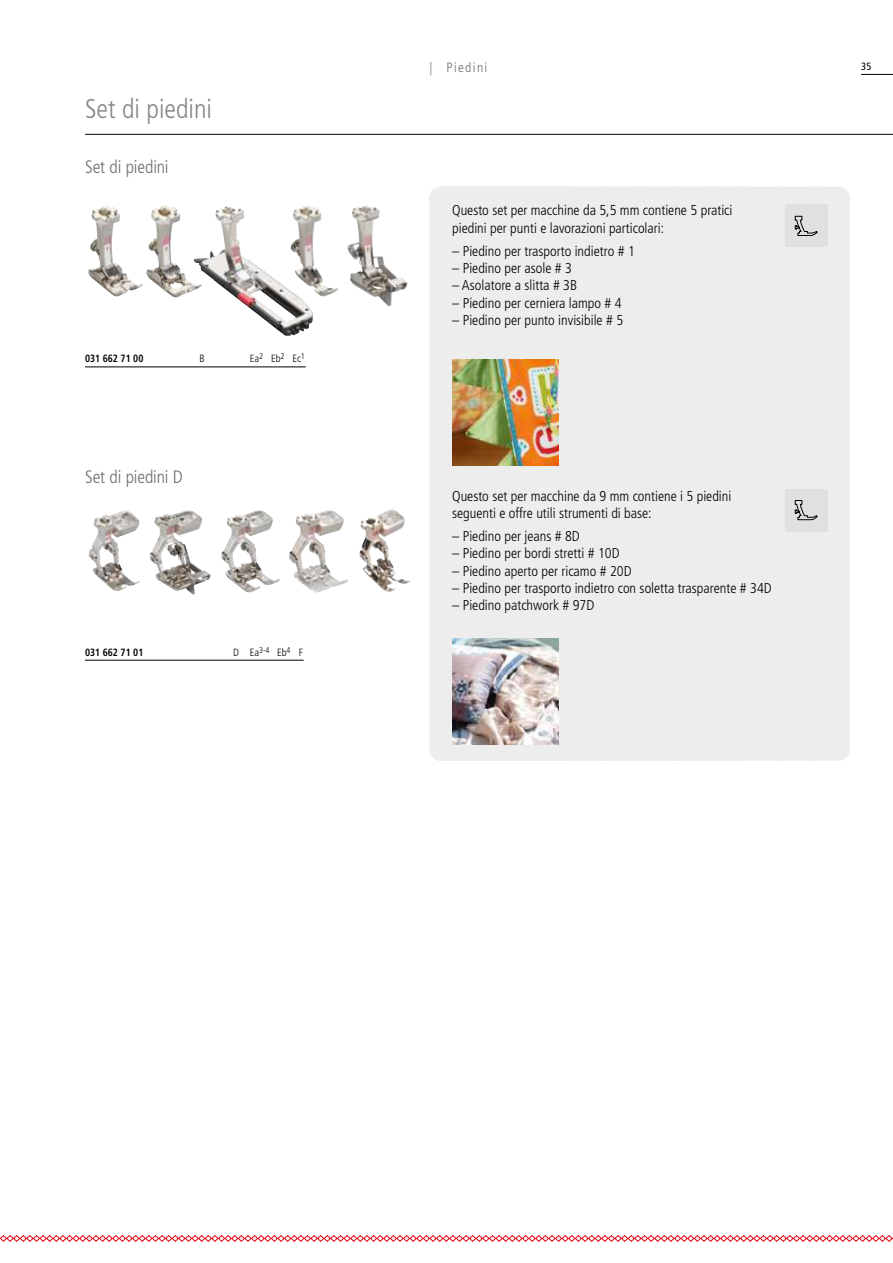
<style>
.page{position:relative;width:893px;height:1263px;background:#fff}
.page>*{position:absolute;margin:0;border:0;box-sizing:border-box;transform-origin:0 0}
.t1{font:300 condensed 27px "Frutiger";color:#878787}
.t2{font:300 condensed 18px "Frutiger";letter-spacing:-.01em;color:#706f6f}
.t3{font:300 condensed 14.25px/17.2px "Frutiger";color:#000}
.t4{font:300 condensed 13.5px "Frutiger";letter-spacing:.1em;color:#706f6f}
.t5{font:700 condensed 10.5px "Frutiger";color:#000;scale:.93 1}
.t6{font:300 condensed 10.5px "Frutiger";color:#000}
.t7{font:condensed 10.5px "Frutiger";color:#000}
</style>
<div class="page">
<hr style="left:861px;top:74px;width:32px;height:1px;background:#000">
<svg style="left:0;top:1235px;width:893px;height:7px"></svg>
<hr style="left:85px;top:134px;width:808px;height:1px;background:#000">
<div style="left:429px;top:198px;width:421px;height:551px;background:#ededed"></div>
<div style="left:441px;top:738px;width:397px;height:23px;background:#ededed"></div>
<img style="left:88px;top:205px;width:55px;height:92px">
<img style="left:452px;top:359px;width:106px;height:107px">
<img style="left:452px;top:638px;width:106px;height:107px">
<div style="left:785px;top:205px;width:42px;height:42px;background:#e0e0df"></div>
<svg style="left:429px;top:187px;width:409px;height:49px;background:#ebebeb"></svg>
<div style="left:785px;top:489px;width:42px;height:42px;background:#e0e0df"></div>
<svg style="left:794px;top:500px;width:24px;height:20px"></svg>
<img style="left:88px;top:510px;width:52px;height:81px">
<img style="left:146px;top:205px;width:48px;height:93px">
<img style="left:150px;top:510px;width:61px;height:85px">
<img style="left:221px;top:510px;width:59px;height:83px">
<img style="left:289px;top:510px;width:59px;height:82px">
<img style="left:359px;top:509px;width:51px;height:83px">
<img style="left:313px;top:207px;width:25px;height:90px">
<img style="left:347px;top:205px;width:61px;height:102px">
<img style="left:194px;top:205px;width:119px;height:131px">
<hr style="left:85px;top:366px;width:221px;height:1px;background:#000">
<hr style="left:85px;top:660px;width:219px;height:1px;background:#000">
<h1 class="t1" style="left:85px;top:93px;width:129px">Set di piedini</h1>
<p class="t2" style="left:85px;top:156px;width:85px">Set di piedini</p>
<p class="t5" style="left:85px;top:353px;width:64px">031 662 71 00</p>
<p class="t6" style="left:199px;top:353px;width:7px">B</p>
<p class="t6" style="left:250px;top:353px;width:57px">Ea<sup>2</sup> Eb<sup>2</sup> Ec<sup>1</sup></p>
<p class="t2" style="left:85px;top:467px;width:99px">Set di piedini D</p>
<p class="t5" style="left:85px;top:646px;width:64px">031 662 71 01</p>
<p class="t6" style="left:233px;top:646px;width:72px">D Ea<sup>3-4</sup> Eb<sup>4</sup> F</p>
<p class="t4" style="left:429px;top:59px;width:59px">| Piedini</p>
<p class="t7" style="left:861px;top:60px;width:12px">35</p>
<p class="t3" style="left:452px;top:202px;width:282px">Questo set per macchine da 5,5 mm contiene 5 pratici piedini per punti e lavorazioni particolari:</p>
<p class="t3" style="left:452px;top:243px;width:184px">– Piedino per trasporto indietro # 1</p>
<p class="t3" style="left:452px;top:260px;width:121px">– Piedino per asole # 3</p>
<p class="t3" style="left:452px;top:277px;width:127px">– Asolatore a slitta # 3B</p>
<p class="t3" style="left:452px;top:294px;width:171px">– Piedino per cerniera lampo # 4</p>
<p class="t3" style="left:452px;top:312px;width:172px">– Piedino per punto invisibile # 5</p>
<p class="t3" style="left:452px;top:487px;width:281px">Questo set per macchine da 9 mm contiene i 5 piedini seguenti e offre utili strumenti di base:</p>
<p class="t3" style="left:452px;top:528px;width:129px">– Piedino per jeans # 8D</p>
<p class="t3" style="left:452px;top:545px;width:169px">– Piedino per bordi stretti # 10D</p>
<p class="t3" style="left:452px;top:562px;width:181px">– Piedino aperto per ricamo # 20D</p>
<p class="t3" style="left:452px;top:579px;width:321px">– Piedino per trasporto indietro con soletta trasparente # 34D</p>
<p class="t3" style="left:452px;top:597px;width:144px">– Piedino patchwork # 97D</p>
</div>
